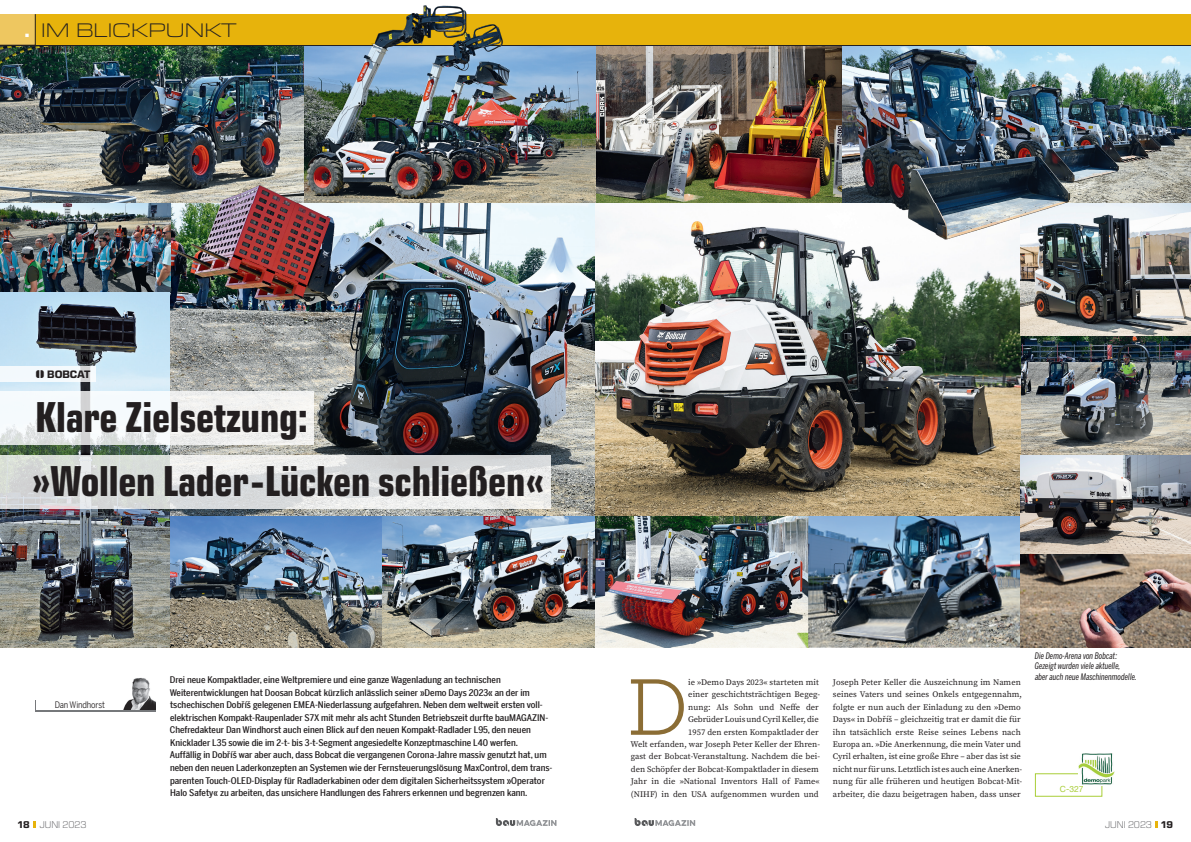
<style>
.page{position:relative;width:1191px;height:842px;background:#fff}
.page>*{position:absolute;margin:0;border:0;box-sizing:border-box;transform-origin:0 0}
.t1{font:700 condensed 44px/64px "Eurostile Next LT Pro";letter-spacing:-.005em;color:#231f20}
.t2{font:300 expanded 20px "Eurostile Next LT Pro";color:#231f20}
.t3{font:700 11px "Eurostile Next LT Pro";color:#231f20}
.t4{font:300 10px "Eurostile Next LT Pro";color:#636366}
.t5{font:500 9.2px/12.5px "Benton Sans Condensed";color:#231f20}
.t6{font:italic 9px/10.5px "Benton Sans Compressed";color:#231f20}
.t7{font:9px "Benton Sans Condensed";letter-spacing:-.01em;color:#231f20}
.t8{font:8.5px/12.4px "Source Serif Pro";letter-spacing:.005em;color:#231f20;text-align:right}
.t9{font:8.5px "Helvetica Neue LT Std";color:#a9ce38}
.s1{font-weight:700;font-stretch:normal;color:#fff}
.s2{font-family:"Stamp Out";font-weight:400;font-size:15px}
.s3{font-weight:700;color:#231f20}
</style>
<div class="page">
<svg style="left:495px;top:818px;width:61px;height:8px"></svg>
<svg style="left:33px;top:821px;width:2px;height:7px"></svg>
<svg style="left:634px;top:818px;width:61px;height:8px"></svg>
<svg style="left:1155px;top:821px;width:2px;height:7px"></svg>
<img style="left:0;top:292px;width:170px;height:356px">
<img style="left:170px;top:204px;width:850px;height:444px">
<img style="left:0;top:46px;width:1191px;height:158px">
<img style="left:170px;top:181px;width:208px;height:23px">
<div style="left:0;top:14px;width:595px;height:31px;background:#e7b30c"></div>
<hr style="left:0;top:45px;width:595px;height:1px;background:#231f20">
<svg style="left:0;top:14px;width:36px;height:31px"></svg>
<img style="left:123px;top:678px;width:33px;height:32px">
<hr style="left:35px;top:710px;width:121px;height:1px;background:#76787b">
<img style="left:0;top:204px;width:170px;height:88px">
<div style="left:0;top:366px;width:96px;height:15px;background:#fff;opacity:.8"></div>
<div style="left:0;top:391px;width:314px;height:54px;background:#fff;opacity:.8"></div>
<div style="left:0;top:455px;width:551px;height:54px;background:#fff;opacity:.8"></div>
<img style="left:305px;top:5px;width:290px;height:42px">
<img style="left:595px;top:46px;width:1px;height:469px">
<svg style="left:631px;top:679px;width:53px;height:56px"></svg>
<div style="left:595px;top:14px;width:596px;height:31px;background:#e7b30c"></div>
<hr style="left:595px;top:45px;width:596px;height:1px;background:#231f20">
<img style="left:1020px;top:336px;width:171px;height:312px">
<img style="left:1020px;top:204px;width:171px;height:132px">
<img style="left:843px;top:204px;width:231px;height:38px">
<div style="left:1035px;top:773px;width:67px;height:24px;border:1px solid #a9ce38"></div>
<svg style="left:1082px;top:784px;width:29px;height:2px"></svg>
<img style="left:1078px;top:753px;width:36px;height:31px">
<h2 class="t2" style="left:24px;top:19px;width:214px"><span class="s1">.</span> IM BLICKPUNKT</h2>
<p class="t3" style="left:35px;top:368px;width:57px"><span class="s2">L</span> BOBCAT</p>
<h1 class="t1" style="left:32px;top:386px;width:515px">Klare Zielsetzung:<br>»Wollen Lader-Lücken schließen«</h1>
<p class="t7" style="left:55px;top:698px;width:52px">Dan Windhorst</p>
<p class="t5" style="left:170px;top:673px;width:384px">Drei neue Kompaktlader, eine Weltpremiere und eine ganze Wagenladung an technischen Weiterentwicklungen hat Doosan Bobcat kürzlich anlässlich seiner »Demo Days 2023« an der im tschechischen Dobříš gelegenen EMEA-Niederlassung aufgefahren. Neben dem weltweit ersten voll&shy;elektrischen Kompakt-Raupenlader S7X mit mehr als acht Stunden Betriebszeit durfte bauMAGAZIN-Chefredakteur Dan Windhorst auch einen Blick auf den neuen Kompakt-Radlader L95, den neuen Knicklader L35 sowie die im 2-t- bis 3-t-Segment angesiedelte Konzeptmaschine L40 werfen.<br>Auffällig in Dobříš war aber auch, dass Bobcat die vergangenen Corona-Jahre massiv genutzt hat, um neben den neuen Laderkonzepten an Systemen wie der Fernsteuerungslösung MaxControl, dem trans&shy;parenten Touch-OLED-Display für Radladerkabinen oder dem digitalen Sicherheitssystem »Operator Halo Safety« zu arbeiten, das unsichere Handlungen des Fahrers erkennen und begrenzen kann.</p>
<p class="t8" style="left:630px;top:676px;width:191px">ie »Demo Days 2023« starteten mit<br>einer geschichtsträchtigen Begeg-<br>nung: Als Sohn und Neffe der<br>Gebrüder Louis und Cyril Keller, die<br>1957 den ersten Kompaktlader der<br>Welt erfanden, war Joseph Peter Keller der Ehren&shy;gast der Bobcat-Veranstaltung. Nachdem die bei&shy;den Schöpfer der Bobcat-Kompaktlader in diesem Jahr in die »National Inventors Hall of Fame« (NIHF) in den USA aufgenommen wurden und</p>
<p class="t8" style="left:832px;top:676px;width:191px;text-align:left">Joseph Peter Keller die Auszeichnung im Namen seines Vaters und seines Onkels entgegennahm, folgte er nun auch der Einladung zu den »Demo Days« in Dobříš – gleichzeitig trat er damit die für ihn tatsächlich erste Reise seines Lebens nach Europa an. »Die Anerkennung, die mein Vater und Cyril erhalten, ist eine große Ehre – aber das ist sie nicht nur für uns. Letztlich ist es auch eine Anerken&shy;nung für alle früheren und heutigen Bobcat-Mit&shy;arbeiter, die dazu beigetragen haben, dass unser</p>
<p class="t6" style="left:1034px;top:650px;width:104px">Die Demo-Arena von Bobcat:<br>Gezeigt wurden viele aktuelle,<br>aber auch neue Maschinenmodelle.</p>
<p class="t9" style="left:1060px;top:784px;width:25px">C-327</p>
<p class="t4" style="left:18px;top:819px;width:70px"><span class="s3">18</span> JUNI 2023</p>
<p class="t4" style="left:1105px;top:819px;width:69px">JUNI 2023 <span class="s3">19</span></p>
</div>
